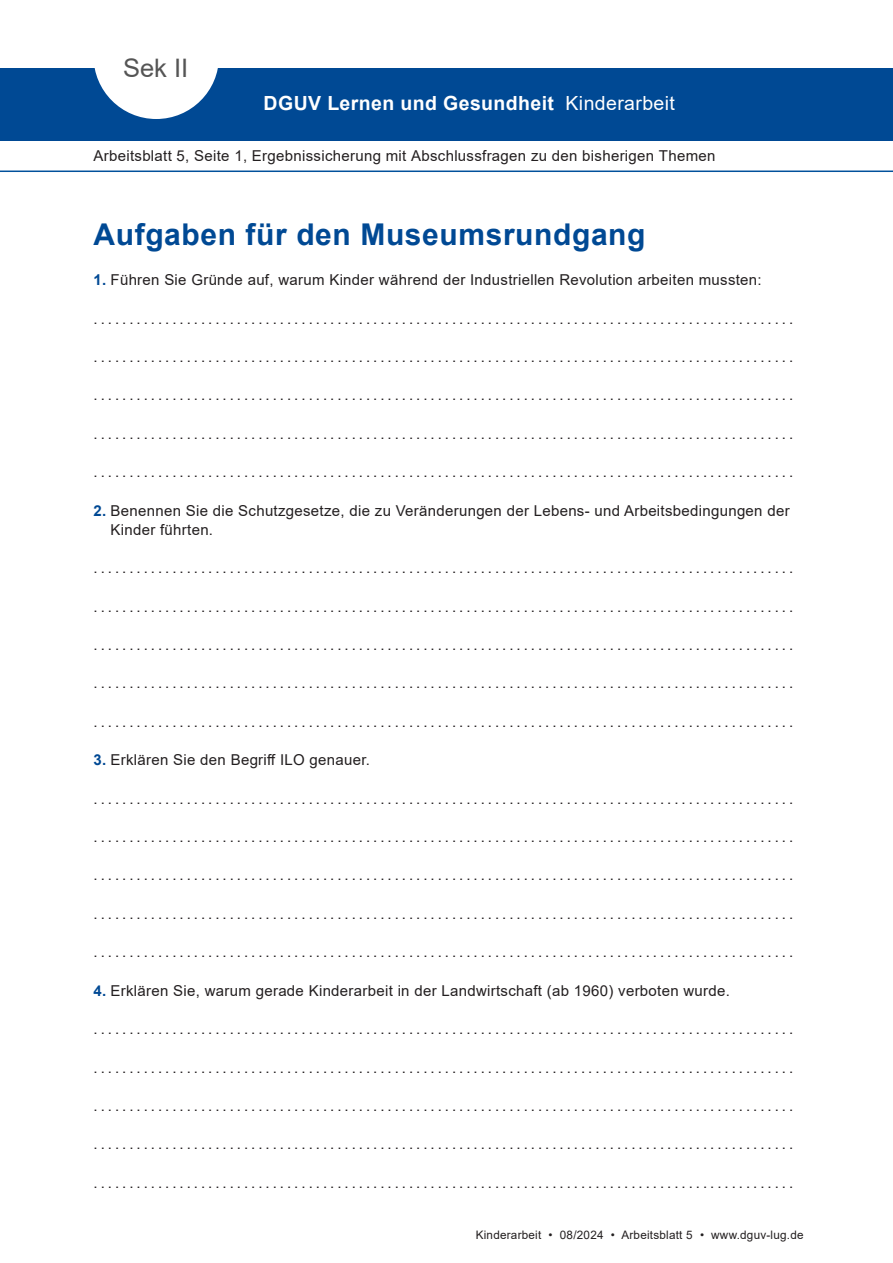
<style>
.page{position:relative;width:893px;height:1263px;background:#fff}
.page>*{position:absolute;margin:0;border:0;box-sizing:border-box;transform-origin:0 0}
.t1{font:700 30px "Arial";letter-spacing:.02em;color:#004994}
.t2{font:25.5px "Arial";color:#555}
.t3{font:700 19.5px "Arial";letter-spacing:.02em;color:#fff}
.t4{font:19.5px "Arial";letter-spacing:.02em;color:#fff}
.t5{font:15px/19.2px "Arial";letter-spacing:.02em;color:#231f20}
.t6{font:11.7px "Arial";letter-spacing:.02em;color:#231f20}
.s1{font-weight:700;color:#004994}
</style>
<div class="page">
<div style="left:0;top:68px;width:893px;height:72px;background:#004994"></div>
<svg style="left:94px;top:68px;width:124px;height:51px"></svg>
<hr style="left:0;top:171px;width:893px;height:1px;background:#01519b">
<h2 class="t2" style="left:123px;top:50px;width:67px">Sek II</h2>
<h3 class="t3" style="left:264px;top:89px;width:292px">DGUV Lernen und Gesundheit</h3>
<h3 class="t4" style="left:566px;top:89px;width:111px">Kinderarbeit</h3>
<p class="t5" style="left:94px;top:146px;width:623px">Arbeitsblatt 5, Seite 1, Ergebnissicherung mit Abschlussfragen zu den bisherigen Themen</p>
<h1 class="t1" style="left:94px;top:213px;width:553px">Aufgaben für den Museumsrundgang</h1>
<p class="t5" style="left:94px;top:270px;width:670px"><span class="s1">1.</span> Führen Sie Gründe auf, warum Kinder während der Industriellen Revolution arbeiten mussten:</p>
<p class="t5" style="left:94px;top:309px;width:701px">..................................................................................................</p>
<p class="t5" style="left:94px;top:347px;width:701px">..................................................................................................</p>
<p class="t5" style="left:94px;top:385px;width:701px">..................................................................................................</p>
<p class="t5" style="left:94px;top:424px;width:701px">..................................................................................................</p>
<p class="t5" style="left:94px;top:462px;width:701px">..................................................................................................</p>
<p class="t5" style="left:111px;top:501px;width:681px;text-indent:-17px"><span class="s1">2.</span> Benennen Sie die Schutzgesetze, die zu Veränderungen der Lebens- und Arbeitsbedingungen der<br>Kinder führten.</p>
<p class="t5" style="left:94px;top:558px;width:701px">..................................................................................................</p>
<p class="t5" style="left:94px;top:597px;width:701px">..................................................................................................</p>
<p class="t5" style="left:94px;top:635px;width:701px">..................................................................................................</p>
<p class="t5" style="left:94px;top:673px;width:701px">..................................................................................................</p>
<p class="t5" style="left:94px;top:712px;width:701px">..................................................................................................</p>
<p class="t5" style="left:94px;top:750px;width:278px"><span class="s1">3.</span> Erklären Sie den Begriff ILO genauer.</p>
<p class="t5" style="left:94px;top:789px;width:701px">..................................................................................................</p>
<p class="t5" style="left:94px;top:827px;width:701px">..................................................................................................</p>
<p class="t5" style="left:94px;top:865px;width:701px">..................................................................................................</p>
<p class="t5" style="left:94px;top:904px;width:701px">..................................................................................................</p>
<p class="t5" style="left:94px;top:942px;width:701px">..................................................................................................</p>
<p class="t5" style="left:94px;top:981px;width:638px"><span class="s1">4.</span> Erklären Sie, warum gerade Kinderarbeit in der Landwirtschaft (ab 1960) verboten wurde.</p>
<p class="t5" style="left:94px;top:1019px;width:701px">..................................................................................................</p>
<p class="t5" style="left:94px;top:1057px;width:701px">..................................................................................................</p>
<p class="t5" style="left:94px;top:1096px;width:701px">..................................................................................................</p>
<p class="t5" style="left:94px;top:1134px;width:701px">..................................................................................................</p>
<p class="t5" style="left:94px;top:1173px;width:701px">..................................................................................................</p>
<p class="t6" style="left:476px;top:1227px;width:329px">Kinderarbeit • 08/2024 • Arbeitsblatt 5 • www.dguv-lug.de</p>
</div>
